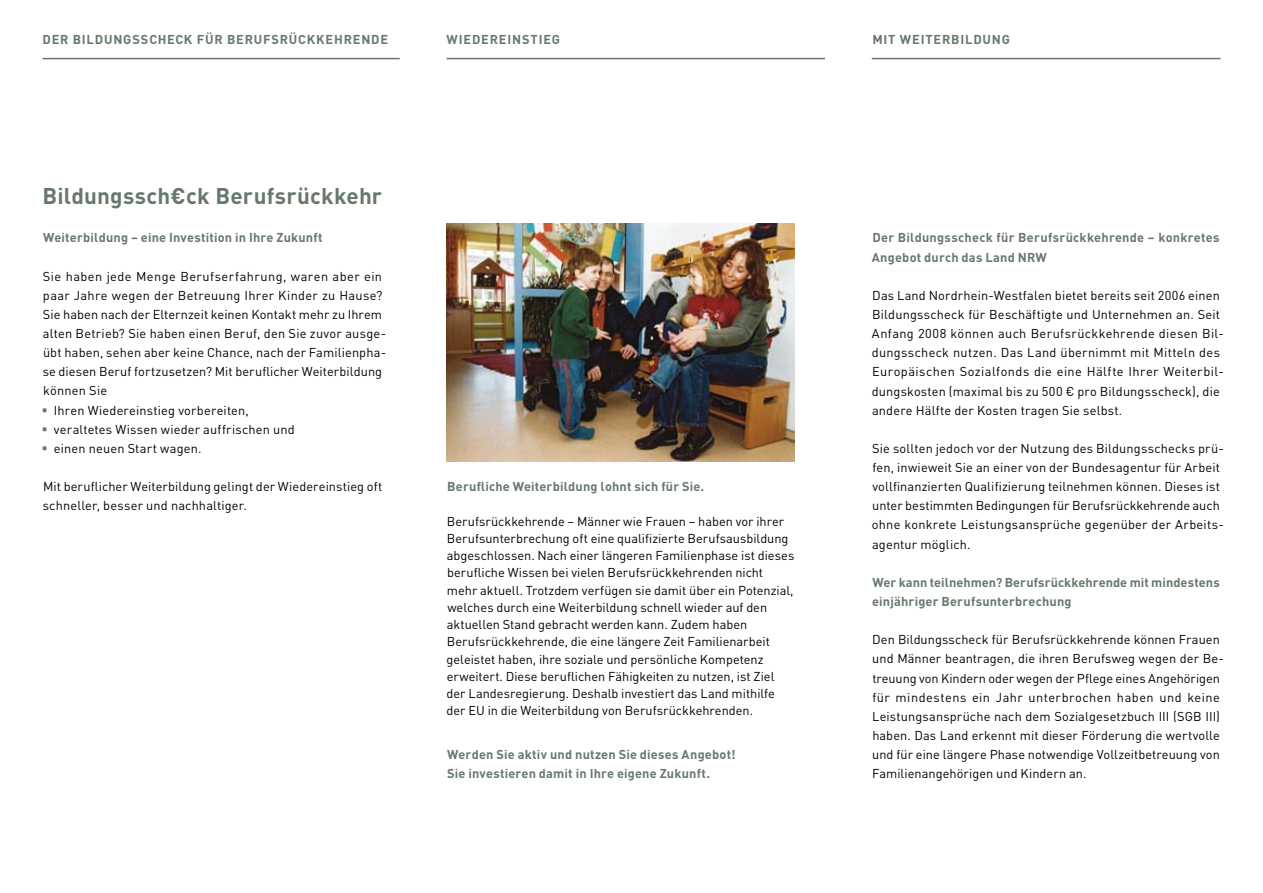
<style>
.page{position:relative;width:1263px;height:893px;background:#fff}
.page>*{position:absolute;margin:0;border:0;box-sizing:border-box;transform-origin:0 0}
.t1{font:700 22.5px "DIN";letter-spacing:.005em;color:#67796b}
.t2{font:12.75px/19.2px "DIN";letter-spacing:.01em;color:#000}
.t3{font:700 12.75px/19.2px "DIN";letter-spacing:.015em;color:#67796b}
.t4{font:700 12.75px "DIN";letter-spacing:.065em;color:#67796b}
.s1{color:#67796b}
</style>
<div class="page">
<hr style="left:43px;top:58px;width:357px;height:1px;background:#67796b">
<hr style="left:872px;top:58px;width:348px;height:1px;background:#67796b">
<hr style="left:446px;top:58px;width:379px;height:1px;background:#67796b">
<img style="left:446px;top:223px;width:348px;height:239px">
<p class="t4" style="left:43px;top:31px;width:274px">Der Bildungsscheck für Berufsrückkeh</p>
<p class="t3" style="left:344px;top:30px;width:37px">rende</p>
<p class="t3" style="left:446px;top:30px;width:21px">Wiede</p>
<p class="t3" style="left:490px;top:30px;width:72px">rei nstieg</p>
<h1 class="t1" style="left:42px;top:181px;width:341px">Bildungssch€ck Berufsrückkehr</h1>
<p class="t3" style="left:43px;top:228px;width:281px">Weiterbildung – eine Investition in Ihre Zukunft</p>
<p class="t2" style="left:43px;top:266px;width:345px">Sie haben jede Menge Berufserfahrung, waren aber ein paar Jahre wegen der Betreuung Ihrer Kinder zu Hause?<br>Sie haben nach der Elternzeit keinen Kontakt mehr zu Ihrem alten Betrieb? Sie haben einen Beruf, den Sie zuvor ausge&shy;übt haben, sehen aber keine Chance, nach der Familienpha&shy;se diesen Beruf fortzusetzen? Mit beruflicher Weiterbildung können Sie</p>
<p class="t2" style="left:42px;top:400px;width:209px"><span class="s1">▪</span> Ihren Wiedereinstieg vorbereiten,</p>
<p class="t2" style="left:42px;top:419px;width:254px"><span class="s1">▪</span> veraltetes Wissen wieder auffrischen und</p>
<p class="t2" style="left:42px;top:438px;width:161px"><span class="s1">▪</span> einen neuen Start wagen.</p>
<p class="t2" style="left:43px;top:476px;width:341px">Mit beruflicher Weiterbildung gelingt der Wiedereinstieg oft schneller, besser und nachhaltiger.</p>
<p class="t3" style="left:447px;top:476px;width:258px">Berufliche Weiterbildung lohnt sich für Sie.</p>
<p class="t2" style="left:447px;top:512px;width:349px;line-height:17.2px">Berufsrückkehrende – Männer wie Frauen – haben vor ihrer Berufsunterbrechung oft eine qualifizierte Berufsausbildung abgeschlossen. Nach einer längeren Familienphase ist dieses berufliche Wissen bei vielen Berufsrückkehrenden nicht mehr aktuell. Trotzdem verfügen sie damit über ein Potenzial, welches durch eine Weiterbildung schnell wieder auf den aktuellen Stand gebracht werden kann. Zudem haben Berufsrückkehrende, die eine längere Zeit Familienarbeit geleistet haben, ihre soziale und persönliche Kompetenz erweitert. Diese beruflichen Fähigkeiten zu nutzen, ist Ziel der Landesregierung. Deshalb investiert das Land mithilfe der EU in die Weiterbildung von Berufsrückkehrenden.</p>
<p class="t3" style="left:447px;top:744px;width:290px">Werden Sie aktiv und nutzen Sie dieses Angebot!<br>Sie investieren damit in Ihre eigene Zukunft.</p>
<p class="t3" style="left:872px;top:30px;width:88px">mit Weiterbild</p>
<p class="t3" style="left:982px;top:30px;width:29px">ung</p>
<p class="t3" style="left:872px;top:228px;width:349px">Der Bildungsscheck für Berufsrückkehrende – konkretes<br>Angebot durch das Land NRW</p>
<p class="t2" style="left:872px;top:285px;width:353px">Das Land Nordrhein-Westfalen bietet bereits seit 2006 einen Bildungsscheck für Beschäftigte und Unternehmen an. Seit Anfang 2008 können auch Berufsrückkehrende diesen Bil&shy;dungsscheck nutzen. Das Land übernimmt mit Mitteln des Europäischen Sozialfonds die eine Hälfte Ihrer Weiterbil&shy;dungskosten (maximal bis zu 500 € pro Bildungsscheck), die andere Hälfte der Kosten tragen Sie selbst.</p>
<p class="t2" style="left:872px;top:438px;width:353px">Sie sollten jedoch vor der Nutzung des Bildungsschecks prü&shy;fen, inwieweit Sie an einer von der Bundesagentur für Arbeit vollfinanzierten Qualifizierung teilnehmen können. Dieses ist unter bestimmten Bedingungen für Berufsrückkehrende auch ohne konkrete Leistungsansprüche gegenüber der Arbeits&shy;agentur möglich.</p>
<p class="t3" style="left:872px;top:572px;width:349px">Wer kann teilnehmen? Berufsrückkehrende mit mindestens einjähriger Berufsunterbrechung</p>
<p class="t2" style="left:872px;top:630px;width:353px">Den Bildungsscheck für Berufsrückkehrende können Frauen und Männer beantragen, die ihren Berufsweg wegen der Be&shy;treuung von Kindern oder wegen der Pflege eines Angehörigen für mindestens ein Jahr unterbrochen haben und keine Leistungsansprüche nach dem Sozialgesetzbuch III (SGB III) haben. Das Land erkennt mit dieser Förderung die wertvolle und für eine längere Phase notwendige Vollzeitbetreuung von Familienangehörigen und Kindern an.</p>
</div>
